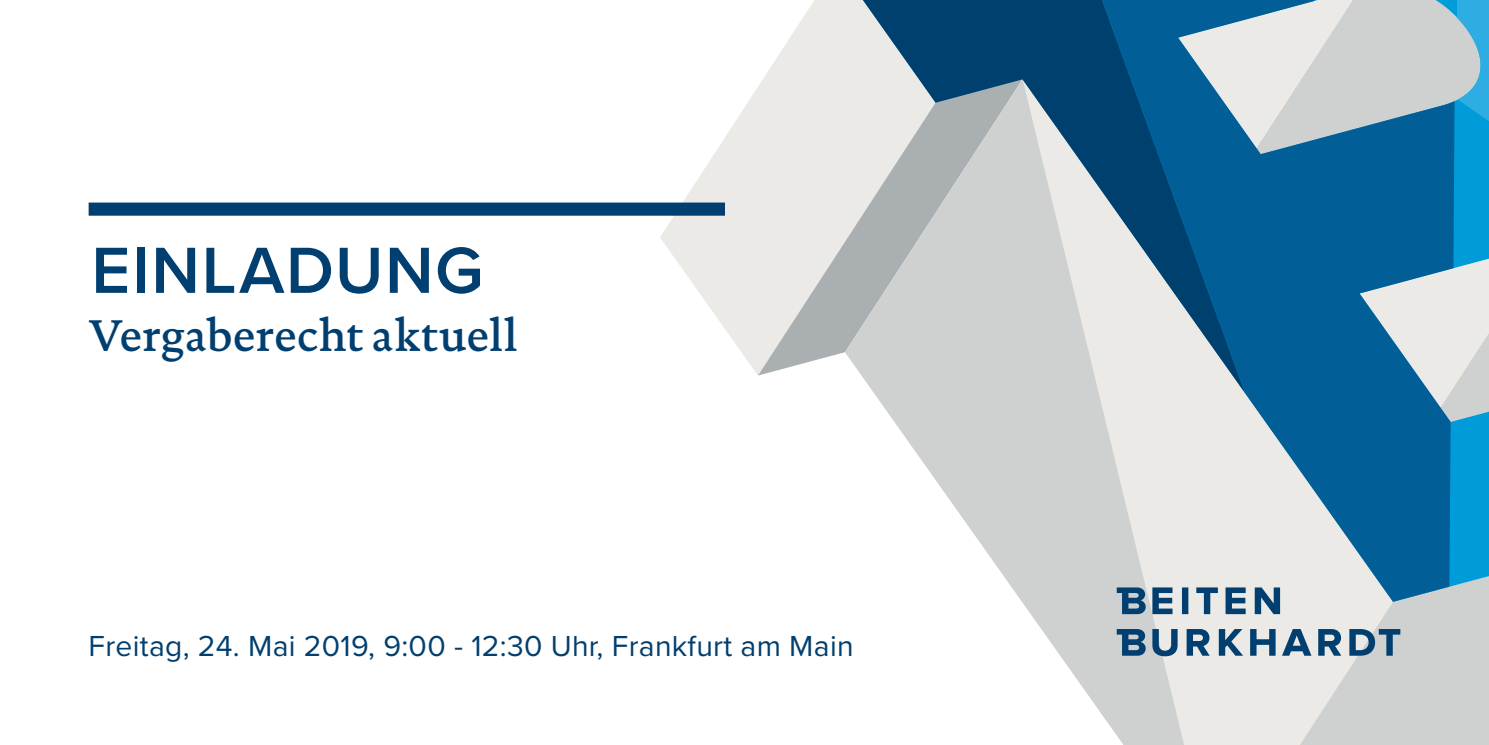
<style>
.page{position:relative;width:1489px;height:745px;background:#fff}
.page>*{position:absolute;margin:0;border:0;box-sizing:border-box;transform-origin:0 0}
.t1{font:600 67.5px "Proxima Nova";letter-spacing:.025em;color:#003f6f}
.t2{font:500 45px "DTL Documenta TOT";letter-spacing:.005em;color:#003f6f}
.t3{font:30px "Proxima Nova";letter-spacing:.01em;color:#003f6f}
</style>
<div class="page">
<svg style="left:660px;top:0;width:177px;height:375px"></svg>
<svg style="left:758px;top:79px;width:79px;height:296px;background:#e0e0de"></svg>
<svg style="left:1022px;top:601px;width:193px;height:143px;fill:#cfd1d0"></svg>
<svg style="left:1215px;top:601px;width:273px;height:143px;background:#dadbd8"></svg>
<svg style="left:874px;top:0;width:614px;height:601px;fill:#cfd1d0"></svg>
<svg style="left:1456px;top:0;width:32px;height:391px;background:#69bbdc"></svg>
<svg style="left:837px;top:0;width:229px;height:393px;background:#a8b5bd"></svg>
<svg style="left:1066px;top:0;width:388px;height:601px;background:#6d9bb6"></svg>
<svg style="left:1152px;top:628px;width:248px;height:28px;background:#7f9bae"></svg>
<svg style="left:1152px;top:587px;width:127px;height:26px;background:#7997ac"></svg>
<svg style="left:1116px;top:587px;width:29px;height:26px"></svg>
<svg style="left:1116px;top:628px;width:29px;height:27px"></svg>
<div style="left:89px;top:202px;width:636px;height:13px;background:#003f6f"></div>
<h1 class="t1" style="left:91px;top:220px;width:393px">EINLADUNG</h1>
<h2 class="t2" style="left:89px;top:308px;width:430px">Vergaberecht aktuell</h2>
<p class="t3" style="left:89px;top:623px;width:766px">Freitag, 24. Mai 2019, 9:00 - 12:30 Uhr, Frankfurt am Main</p>
</div>
